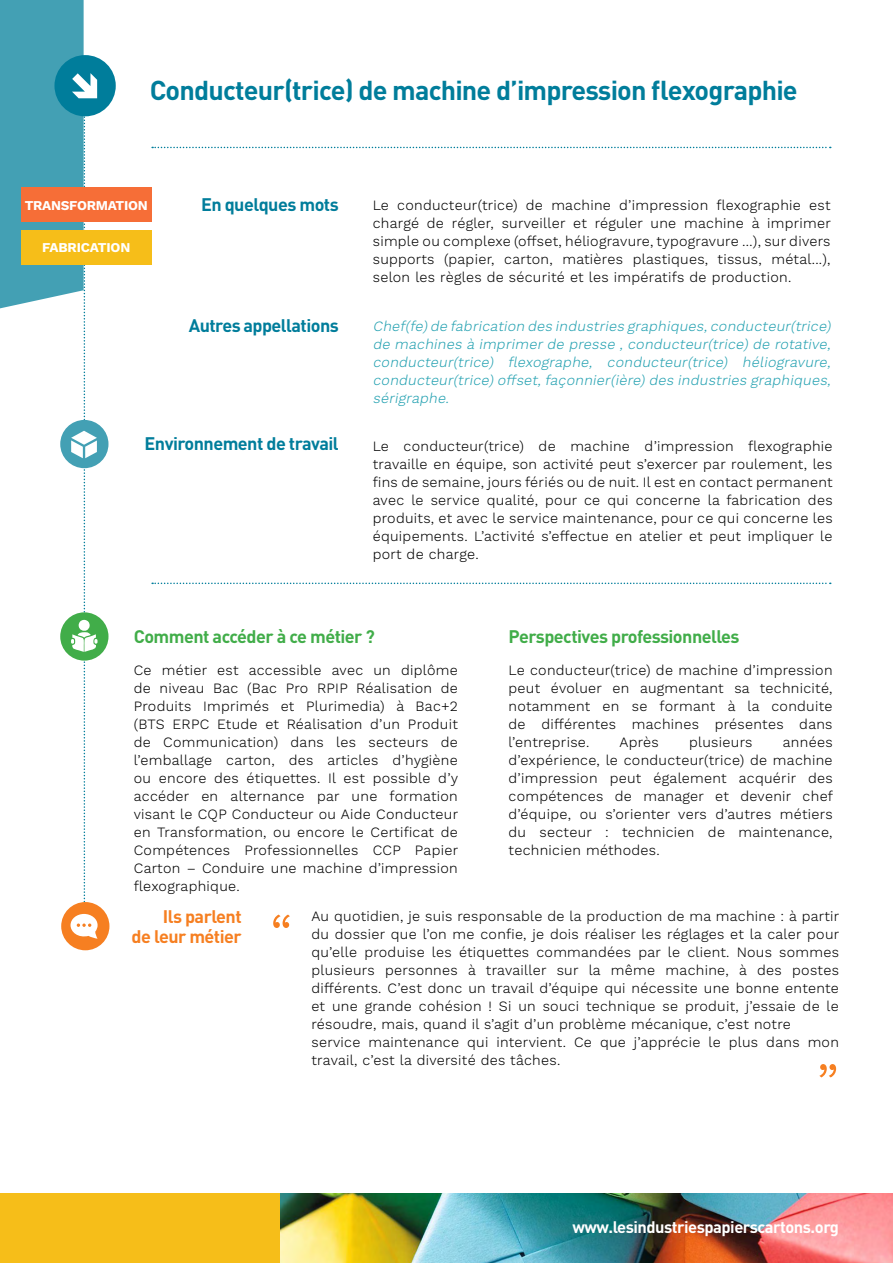
<style>
.page{position:relative;width:893px;height:1263px;background:#fff}
.page>*{position:absolute;margin:0;border:0;box-sizing:border-box;transform-origin:0 0}
.t1{font:300 60px "Work Sans";color:#f67f21}
.t2{font:700 27px "DINOT";letter-spacing:-.03em;color:#007d9b}
.t3{font:700 18px "DINOT";letter-spacing:-.03em;color:#007d9b}
.t4{font:700 18px "DINOT";letter-spacing:-.03em;color:#41ad49}
.t5{font:700 18px/19.5px "DINOT";letter-spacing:-.03em;color:#f67f21;text-align:right}
.t6{font:700 16.5px "DINOT";letter-spacing:-.03em;color:#fff}
.t7{font:300 14.25px/18px "Work Sans";letter-spacing:.02em;color:#000;text-align:justify}
.t8{font:italic 300 14.25px/18px "Work Sans";color:#24a1b1;text-align:justify}
.t9{font:700 13.5px "Work Sans";letter-spacing:-.02em;color:#fff}
</style>
<div class="page">
<div style="left:21px;top:188px;width:130px;height:34px;background:#f66e37"></div>
<div style="left:21px;top:230px;width:130px;height:34px;background:#f6be19"></div>
<div style="left:0;top:1193px;width:893px;height:70px;background:#f6be19"></div>
<img style="left:281px;top:1193px;width:612px;height:70px">
<div style="left:60px;top:612px;width:48px;height:49px;background:#41ad49;border-radius:50%"></div>
<div style="left:61px;top:902px;width:48px;height:48px;background:#f67f21;border-radius:50%"></div>
<div style="left:60px;top:420px;width:48px;height:48px;background:#43a0b4;border-radius:50%"></div>
<div style="left:54px;top:55px;width:62px;height:61px;background:#007d9b;border-radius:50%"></div>
<svg style="left:0;top:0;width:98px;height:939px"></svg>
<svg style="left:152px;top:147px;width:679px;height:1px"></svg>
<svg style="left:152px;top:583px;width:679px;height:1px"></svg>
<h2 class="t2" style="left:150px;top:71px;width:650px">Conducteur(trice) de machine d’impression flexographie</h2>
<p class="t3" style="left:201px;top:192px;width:139px">En quelques mots</p>
<p class="t7" style="left:373px;top:197px;width:460px">Le conducteur(trice) de machine d’impression flexographie est chargé de régler, surveiller et réguler une machine à imprimer simple ou complexe (offset, héliogravure, typogravure …), sur divers supports (papier, carton, matières plastiques, tissus, métal...), selon les règles de sécurité et les impératifs de production.</p>
<p class="t3" style="left:189px;top:313px;width:152px">Autres appellations</p>
<p class="t8" style="left:373px;top:318px;width:462px">Chef(fe)de fabrication des industries graphiques,conducteur(trice) de machines à imprimer de presse , conducteur(trice) de rotative, conducteur(trice) flexographe, conducteur(trice) héliogravure, conducteur(trice) offset,façonnier(ière) des industries graphiques, sérigraphe.</p>
<p class="t3" style="left:145px;top:432px;width:196px">Environnement de travail</p>
<p class="t7" style="left:373px;top:437px;width:461px">Le conducteur(trice) de machine d’impression flexographie travaille en équipe, son activité peut s’exercer par roulement, les fins de semaine, jours fériés ou de nuit. Il est en contact permanent avec le service qualité, pour ce qui concerne la fabrication des produits, et avec le service maintenance, pour ce qui concerne les équipements. L’activité s’effectue en atelier et peut impliquer le port de charge.</p>
<p class="t9" style="left:25px;top:197px;width:125px">TRANSFORMATION</p>
<p class="t9" style="left:42px;top:239px;width:90px">FABRICATION</p>
<p class="t4" style="left:134px;top:624px;width:243px">Comment accéder à ce métier ?</p>
<p class="t7" style="left:134px;top:662px;width:326px">Ce métier est accessible avec un diplôme de niveau Bac (Bac Pro RPIP Réalisation de Produits Imprimés et Plurimedia) à Bac+2 (BTS ERPC Etude et Réalisation d’un Produit de Communication) dans les secteurs de l’emballage carton, des articles d’hygiène ou encore des étiquettes. Il est possible d’y accéder en alternance par une formation visant le CQP Conducteur ou Aide Conducteur en Transformation, ou encore le Certificat de Compétences Professionnelles CCP Papier Carton – Conduire une machine d’impression flexographique.</p>
<p class="t4" style="left:509px;top:624px;width:233px">Perspectives professionnelles</p>
<p class="t7" style="left:509px;top:662px;width:326px">Le conducteur(trice) de machine d’impression peut évoluer en augmentant sa technicité, notamment en se formant à la conduite de différentes machines présentes dans l’entreprise.</p>
<p class="t7" style="left:509px;top:734px;width:326px;text-indent:274px">années d’expérience, le conducteur(trice) de machine d’impression peut également acquérir des compétences de manager et devenir chef d’équipe, ou s’orienter vers d’autres métiers du secteur : technicien de maintenance, technicien méthodes.</p>
<p class="t7" style="left:619px;top:734px;width:41px">Après</p>
<p class="t7" style="left:689px;top:734px;width:65px">plusieurs</p>
<p class="t5" style="left:132px;top:906px;width:112px">Ils parlent<br>de leur métier</p>
<p class="t7" style="left:311px;top:907px;width:529px;text-align:left">Au quotidien, je suis responsable de la production de ma machine : à partir du dossier que l’on me confie, je dois réaliser les réglages et la caler pour qu’elle produise les étiquettes commandées par le client. Nous sommes plusieurs personnes à travailler sur la même machine, à des postes différents. C’est donc un travail d’équipe qui nécessite une bonne entente et une grande cohésion ! Si un souci technique se produit, j’essaie de le résoudre, mais, quand il s’agit d’un problème mécanique, c’est notre service maintenance qui intervient. Ce que j’apprécie le plus dans mon travail, c’est la diversité des tâches.</p>
<h1 class="t1" style="left:270px;top:900px;width:24px">“</h1>
<h1 class="t1" style="left:816px;top:1050px;width:24px">”</h1>
<p class="t6" style="left:572px;top:1216px;width:268px">www.lesindustriespapierscartons.org</p>
</div>
